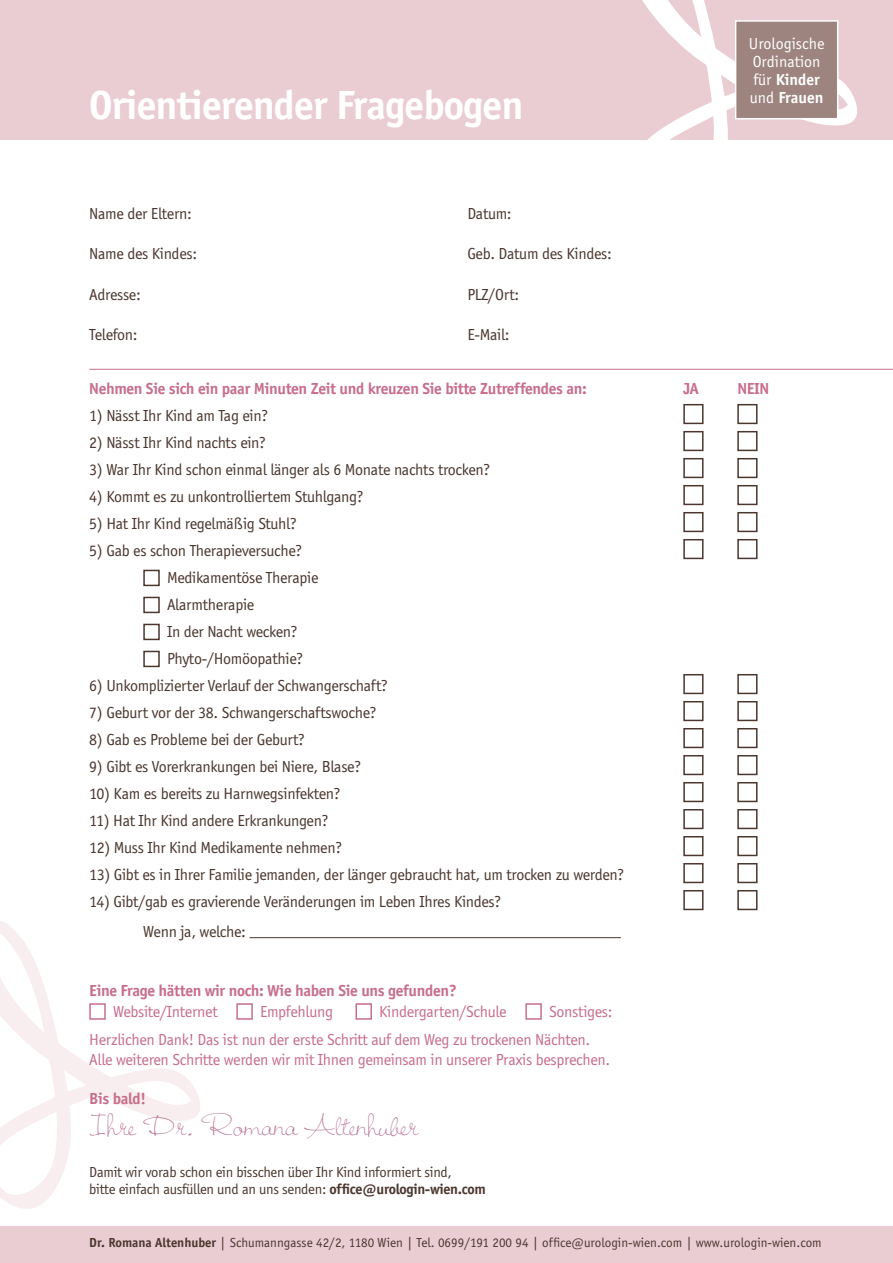
<style>
.page{position:relative;width:893px;height:1263px;background:#fff}
.page>*{position:absolute;margin:0;border:0;box-sizing:border-box;transform-origin:0 0}
.t1{font:700 42px "Officina Sans";letter-spacing:-.02em;color:#fff}
.t2{font:34.5px "Jiffy";color:#ba7493}
.t3{font:16.5px/27px "Officina Sans";letter-spacing:-.02em;color:#4b372e}
.t4{font:16.5px/28.5px "Officina Sans";letter-spacing:-.02em;color:#c76e8b}
.t5{font:700 16.5px "Officina Sans";letter-spacing:-.02em;color:#c76e8b}
.t6{font:16.5px/18px "Officina Sans";color:#fff}
.t7{font:15px/16.5px "Officina Sans";letter-spacing:-.02em;color:#4b372e}
.t8{font:13.5px "Officina Sans";color:#4b372e}
.s1{font-weight:700}
</style>
<div class="page">
<svg style="left:0;top:1124px;width:71px;height:85px"></svg>
<svg style="left:0;top:921px;width:200px;height:203px"></svg>
<div style="left:683px;top:404px;width:20px;height:20px;border:2px solid #4b372e"></div>
<div style="left:737px;top:404px;width:20px;height:20px;border:2px solid #4b372e"></div>
<div style="left:683px;top:431px;width:20px;height:20px;border:2px solid #4b372e"></div>
<div style="left:737px;top:431px;width:20px;height:20px;border:2px solid #4b372e"></div>
<div style="left:683px;top:458px;width:20px;height:20px;border:2px solid #4b372e"></div>
<div style="left:737px;top:458px;width:20px;height:20px;border:2px solid #4b372e"></div>
<div style="left:683px;top:485px;width:20px;height:20px;border:2px solid #4b372e"></div>
<div style="left:737px;top:485px;width:20px;height:20px;border:2px solid #4b372e"></div>
<div style="left:683px;top:512px;width:20px;height:20px;border:2px solid #4b372e"></div>
<div style="left:737px;top:512px;width:20px;height:20px;border:2px solid #4b372e"></div>
<div style="left:683px;top:539px;width:20px;height:20px;border:2px solid #4b372e"></div>
<div style="left:737px;top:539px;width:20px;height:20px;border:2px solid #4b372e"></div>
<div style="left:143px;top:570px;width:17px;height:16px;border:2px solid #4b372e"></div>
<div style="left:143px;top:597px;width:17px;height:16px;border:2px solid #4b372e"></div>
<div style="left:143px;top:624px;width:17px;height:16px;border:2px solid #4b372e"></div>
<div style="left:143px;top:651px;width:17px;height:16px;border:2px solid #4b372e"></div>
<div style="left:683px;top:674px;width:20px;height:20px;border:2px solid #4b372e"></div>
<div style="left:737px;top:674px;width:20px;height:20px;border:2px solid #4b372e"></div>
<div style="left:683px;top:701px;width:20px;height:20px;border:2px solid #4b372e"></div>
<div style="left:737px;top:701px;width:20px;height:20px;border:2px solid #4b372e"></div>
<div style="left:683px;top:728px;width:20px;height:20px;border:2px solid #4b372e"></div>
<div style="left:737px;top:728px;width:20px;height:20px;border:2px solid #4b372e"></div>
<div style="left:683px;top:755px;width:20px;height:20px;border:2px solid #4b372e"></div>
<div style="left:737px;top:755px;width:20px;height:20px;border:2px solid #4b372e"></div>
<div style="left:683px;top:782px;width:20px;height:20px;border:2px solid #4b372e"></div>
<div style="left:737px;top:782px;width:20px;height:20px;border:2px solid #4b372e"></div>
<div style="left:683px;top:809px;width:20px;height:20px;border:2px solid #4b372e"></div>
<div style="left:737px;top:809px;width:20px;height:20px;border:2px solid #4b372e"></div>
<div style="left:683px;top:836px;width:20px;height:20px;border:2px solid #4b372e"></div>
<div style="left:737px;top:836px;width:20px;height:20px;border:2px solid #4b372e"></div>
<div style="left:683px;top:863px;width:20px;height:20px;border:2px solid #4b372e"></div>
<div style="left:737px;top:863px;width:20px;height:20px;border:2px solid #4b372e"></div>
<div style="left:683px;top:890px;width:20px;height:20px;border:2px solid #4b372e"></div>
<div style="left:737px;top:890px;width:20px;height:20px;border:2px solid #4b372e"></div>
<div style="left:89px;top:1003px;width:17px;height:17px;border:2px solid #c76e8b"></div>
<div style="left:236px;top:1003px;width:17px;height:17px;border:2px solid #c76e8b"></div>
<div style="left:355px;top:1003px;width:17px;height:17px;border:2px solid #c76e8b"></div>
<div style="left:525px;top:1003px;width:17px;height:17px;border:2px solid #c76e8b"></div>
<div style="left:0;top:0;width:893px;height:140px;background:#eacdd3"></div>
<div style="left:0;top:1226px;width:893px;height:37px;background:#eacdd3"></div>
<svg style="left:642px;top:0;width:215px;height:140px"></svg>
<div style="left:735px;top:20px;width:103px;height:99px;background:#9d847f;border:2px solid #fff"></div>
<hr style="left:89px;top:369px;width:804px;height:1px;background:#c76e8b">
<hr style="left:249px;top:937px;width:372px;height:1px;background:#4b372e">
<h1 class="t1" style="left:89px;top:80px;width:436px">Orientierender Fragebogen</h1>
<p class="t3" style="left:89px;top:200px;width:104px">Name der Eltern:</p>
<p class="t3" style="left:467px;top:200px;width:46px">Datum:</p>
<p class="t3" style="left:89px;top:240px;width:109px">Name des Kindes:</p>
<p class="t3" style="left:467px;top:240px;width:146px">Geb. Datum des Kindes:</p>
<p class="t3" style="left:89px;top:281px;width:53px">Adresse:</p>
<p class="t3" style="left:467px;top:281px;width:53px">PLZ/Ort:</p>
<p class="t3" style="left:89px;top:321px;width:50px">Telefon:</p>
<p class="t3" style="left:467px;top:321px;width:44px">E-Mail:</p>
<p class="t6" style="left:749px;top:34px;width:77px">Urologische<br>Ordination für <span class="s1">Kinder </span>und <span class="s1">Frauen</span></p>
<p class="t5" style="left:89px;top:379px;width:499px">Nehmen Sie sich ein paar Minuten Zeit und kreuzen Sie bitte Zutreffendes an:</p>
<p class="t5" style="left:683px;top:379px;width:17px">JA</p>
<p class="t5" style="left:737px;top:379px;width:33px">NEIN</p>
<p class="t3" style="left:89px;top:402px;width:180px">1) Nässt Ihr Kind am Tag ein?</p>
<p class="t3" style="left:89px;top:429px;width:178px">2) Nässt Ihr Kind nachts ein?</p>
<p class="t3" style="left:89px;top:456px;width:403px">3) War Ihr Kind schon einmal länger als 6 Monate nachts trocken?</p>
<p class="t3" style="left:89px;top:483px;width:276px">4) Kommt es zu unkontrolliertem Stuhlgang?</p>
<p class="t3" style="left:89px;top:510px;width:209px">5) Hat Ihr Kind regelmäßig Stuhl?</p>
<p class="t3" style="left:167px;top:537px;width:153px;text-indent:-78px">5) Gab es schon Therapieversuche?<br>Medikamentöse Therapie<br>Alarmtherapie<br>In der Nacht wecken?<br>Phyto-/Homöopathie?</p>
<p class="t3" style="left:89px;top:672px;width:300px">6) Unkomplizierter Verlauf der Schwangerschaft?</p>
<p class="t3" style="left:89px;top:699px;width:289px">7) Geburt vor der 38. Schwangerschaftswoche?</p>
<p class="t3" style="left:89px;top:726px;width:217px">8) Gab es Probleme bei der Geburt?</p>
<p class="t3" style="left:89px;top:753px;width:273px">9) Gibt es Vorerkrankungen bei Niere, Blase?</p>
<p class="t3" style="left:89px;top:780px;width:253px">10) Kam es bereits zu Harnwegsinfekten?</p>
<p class="t3" style="left:89px;top:807px;width:241px">11) Hat Ihr Kind andere Erkrankungen?</p>
<p class="t3" style="left:89px;top:834px;width:254px">12) Muss Ihr Kind Medikamente nehmen?</p>
<p class="t3" style="left:89px;top:861px;width:537px">13) Gibt es in Ihrer Familie jemanden, der länger gebraucht hat, um trocken zu werden?</p>
<p class="t3" style="left:143px;top:887px;width:360px;line-height:30px;text-indent:-54px">14) Gibt/gab es gravierende Veränderungen im Leben Ihres Kindes?<br>Wenn ja, welche:</p>
<p class="t5" style="left:89px;top:980px;width:369px">Eine Frage hätten wir noch: Wie haben Sie uns gefunden?</p>
<p class="t4" style="left:113px;top:997px;width:106px">Website/Internet</p>
<p class="t4" style="left:260px;top:997px;width:74px">Empfehlung</p>
<p class="t4" style="left:379px;top:997px;width:129px">Kindergarten/Schule</p>
<p class="t4" style="left:89px;top:997px;width:525px;text-indent:460px">Sonstiges:<br>Herzlichen Dank! Das ist nun der erste Schritt auf dem Weg zu trockenen Nächten.</p>
<p class="t4" style="left:89px;top:1045px;width:522px">Alle weiteren Schritte werden wir mit Ihnen gemeinsam in unserer Praxis besprechen.</p>
<p class="t5" style="left:89px;top:1088px;width:58px">Bis bald!</p>
<h2 class="t2" style="left:89px;top:1106px;width:330px">Ihre Dr. Romana Altenhuber</h2>
<p class="t7" style="left:89px;top:1164px;width:398px">Damit wir vorab schon ein bisschen über Ihr Kind informiert sind,<br>bitte einfach ausfüllen und an uns senden: <span class="s1">office@urologin-wien.com</span></p>
<p class="t8" style="left:89px;top:1235px;width:734px"><span class="s1">Dr. Romana Altenhuber</span> | Schumanngasse 42/2, 1180 Wien | Tel. 0699/191 200 94 | office@urologin-wien.com | www.urologin-wien.com</p>
</div>
